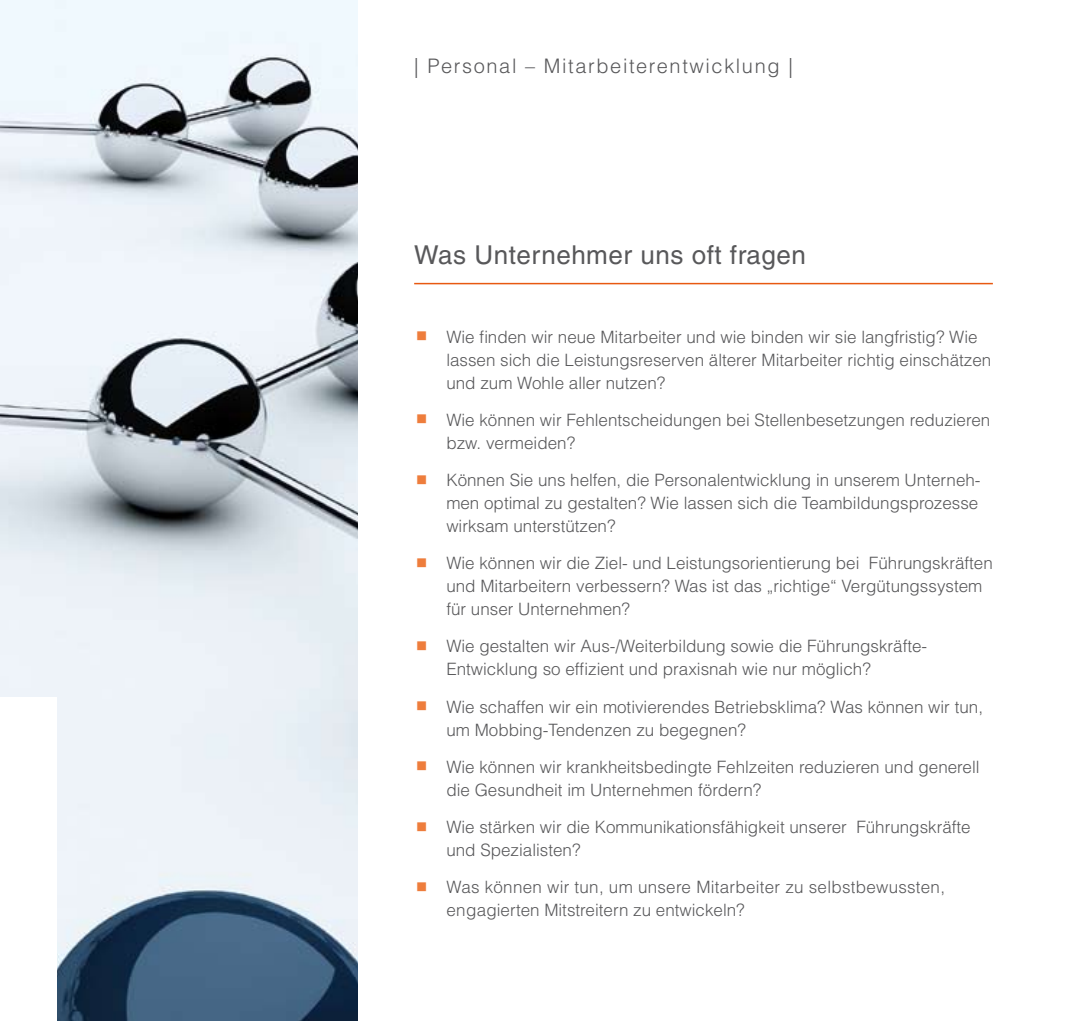
<style>
.page{position:relative;width:1078px;height:1021px;background:#fff}
.page>*{position:absolute;margin:0;border:0;box-sizing:border-box;transform-origin:0 0}
.t1{font:26px "Helvetica LT";letter-spacing:.02em;color:#58585a}
.t2{font:300 20px "Helvetica LT";letter-spacing:.08em;color:#58585a}
.t3{font:300 17px/23px "Helvetica LT";color:#58585a}
</style>
<div class="page">
<img style="left:0;top:0;width:357px;height:1020px">
<hr style="left:414px;top:283px;width:578px;height:1px;background:#e85911">
<div style="left:0;top:697px;width:57px;height:323px;background:#fff"></div>
<p class="t2" style="left:414px;top:53px;width:380px">| Personal – Mitarbeiterentwicklung |</p>
<h1 class="t1" style="left:414px;top:240px;width:393px">Was Unternehmer uns oft fragen</h1>
<p class="t3" style="left:446px;top:325px;width:546px">Wie finden wir neue Mitarbeiter und wie binden wir sie langfristig? Wie lassen sich die Leistungsreserven älterer Mitarbeiter richtig einschätzen und zum Wohle aller nutzen?</p>
<p class="t3" style="left:446px;top:408px;width:545px">Wie können wir Fehlentscheidungen bei Stellenbesetzungen reduzieren bzw. vermeiden?</p>
<p class="t3" style="left:446px;top:468px;width:535px">Können Sie uns helfen, die Personalentwicklung in unserem Unterneh&shy;men optimal zu gestalten? Wie lassen sich die Teambildungsprozesse wirksam unterstützen?</p>
<p class="t3" style="left:446px;top:551px;width:548px">Wie können wir die Ziel- und Leistungsorientierung bei Führungskräften und Mitarbeitern verbessern? Was ist das „richtige“ Vergütungssystem für unser Unternehmen?</p>
<p class="t3" style="left:446px;top:634px;width:482px">Wie gestalten wir Aus-/Weiterbildung sowie die Führungskräfte-<br>Entwicklung so effizient und praxisnah wie nur möglich?</p>
<p class="t3" style="left:446px;top:695px;width:538px">Wie schaffen wir ein motivierendes Betriebsklima? Was können wir tun, um Mobbing-Tendenzen zu begegnen?</p>
<p class="t3" style="left:446px;top:755px;width:534px">Wie können wir krankheitsbedingte Fehlzeiten reduzieren und generell die Gesundheit im Unternehmen fördern?</p>
<p class="t3" style="left:446px;top:815px;width:526px">Wie stärken wir die Kommunikationsfähigkeit unserer Führungskräfte und Spezialisten?</p>
<p class="t3" style="left:446px;top:875px;width:500px">Was können wir tun, um unsere Mitarbeiter zu selbstbewussten, engagierten Mitstreitern zu entwickeln?</p>
</div>
